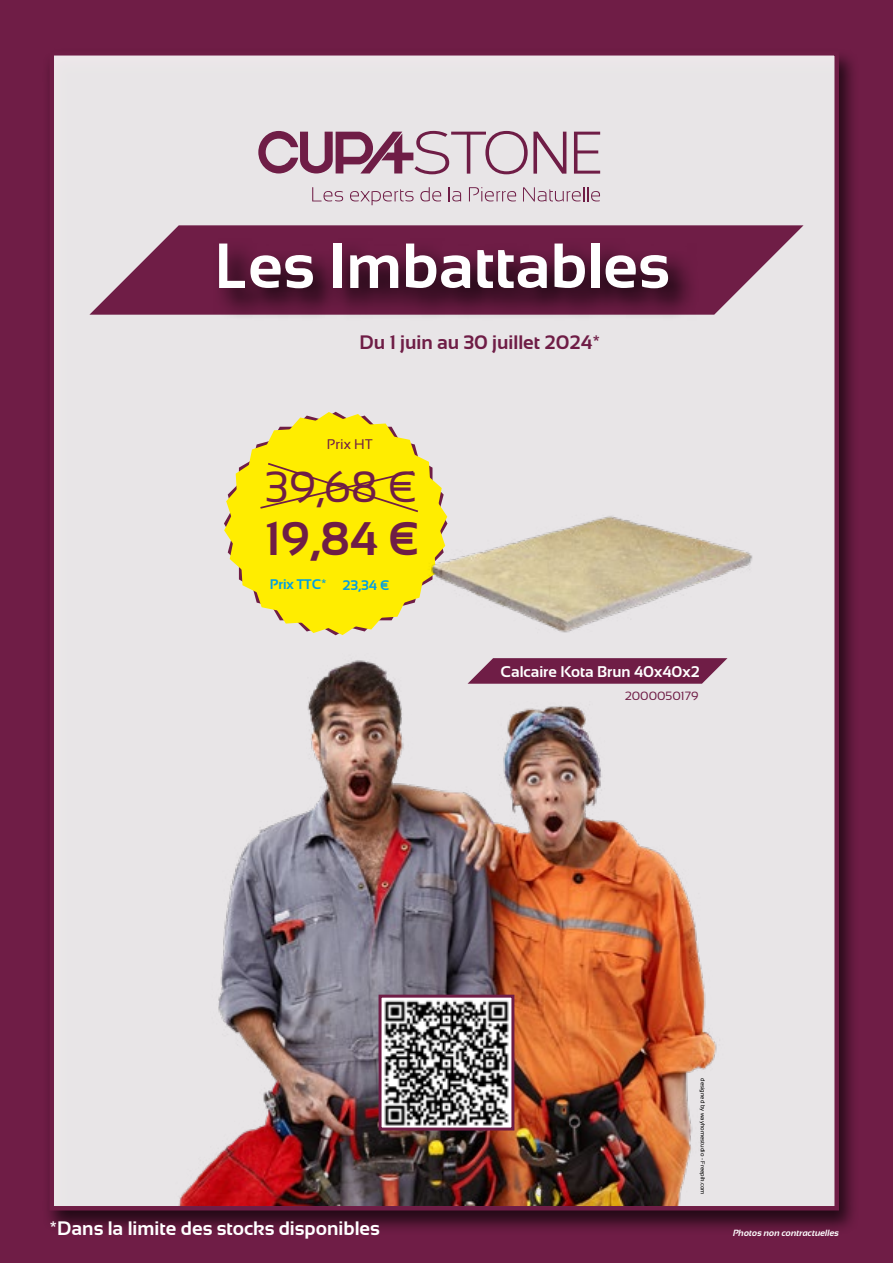
<style>
.page{position:relative;width:893px;height:1263px;background:#6f1d46}
.page>*{position:absolute;margin:0;border:0;box-sizing:border-box;transform-origin:0 0}
.t1{font:700 63.6px "Sansation";color:#fff}
.t2{font:700 47.1px "Sansation";color:#6f1d46}
.t3{font:43.65px "Sansation";color:#6f1d46}
.t4{font:700 19.5px "Sansation";color:#fff}
.t5{font:700 19.5px "Sansation";color:#6f1d46}
.t6{font:700 15.45px "Sansation";color:#fff}
.t7{font:700 13.95px "Sansation";color:#009fe3}
.t8{font:13.95px "Sansation";color:#6f1d46}
.t9{font:12px "Sansation";color:#6f1d46}
.t10{font:italic 700 9px "Sansation";color:#fff}
.t11{font:6px "Sansation";color:#000}
</style>
<div class="page">
<div style="left:41px;top:48px;width:818px;height:1188px;background:#000;opacity:.75"></div>
<div style="left:52px;top:53px;width:785px;height:1155px;background:#e8e5e7"></div>
<div style="left:50px;top:51px;width:789px;height:1159px;border:4px solid #6f1d46"></div>
<svg style="left:224px;top:412px;width:218px;height:223px"></svg>
<img style="left:164px;top:658px;width:565px;height:548px">
<svg style="left:89px;top:225px;width:714px;height:90px;fill:#6f1d46"></svg>
<svg style="left:213px;top:238px;width:486px;height:77px;background:#561636"></svg>
<svg style="left:258px;top:131px;width:308px;height:43px"></svg>
<svg style="left:574px;top:132px;width:26px;height:42px"></svg>
<svg style="left:312px;top:187px;width:31px;height:14px"></svg>
<svg style="left:350px;top:189px;width:64px;height:16px"></svg>
<svg style="left:420px;top:187px;width:22px;height:14px"></svg>
<svg style="left:449px;top:187px;width:12px;height:14px"></svg>
<svg style="left:469px;top:187px;width:48px;height:14px"></svg>
<svg style="left:523px;top:187px;width:77px;height:15px"></svg>
<img style="left:412px;top:491px;width:341px;height:144px">
<svg style="left:468px;top:658px;width:259px;height:26px;background:#7c3357"></svg>
<img style="left:383px;top:999px;width:127px;height:127px">
<div style="left:379px;top:995px;width:135px;height:135px;border:3px solid #6f1d46"></div>
<h1 class="t1" style="left:214px;top:230px;width:457px">Les Imbattables</h1>
<h3 class="t5" style="left:359px;top:331px;width:242px">Du 1 juin au 30 juillet 2024*</h3>
<h3 class="t8" style="left:327px;top:436px;width:47px">Prix HT</h3>
<h3 class="t3" style="left:265px;top:463px;width:154px">39,68 €</h3>
<h2 class="t2" style="left:265px;top:512px;width:157px">19,84 €</h2>
<h3 class="t7" style="left:270px;top:577px;width:121px">Prix TTC* 23,34 €</h3>
<h3 class="t6" style="left:501px;top:663px;width:201px">Calcaire Kota Brun 40x40x2</h3>
<h3 class="t9" style="left:625px;top:689px;width:75px">2000050179</h3>
<p class="t11" style="left:706px;top:1078px;width:118px;rotate:90deg">designed by wayhomestudio - Freepik.com</p>
<h3 class="t4" style="left:49px;top:1218px;width:332px">*Dans la limite des stocks disponibles</h3>
<h3 class="t10" style="left:733px;top:1228px;width:107px">Photos non contractuelles</h3>
</div>
